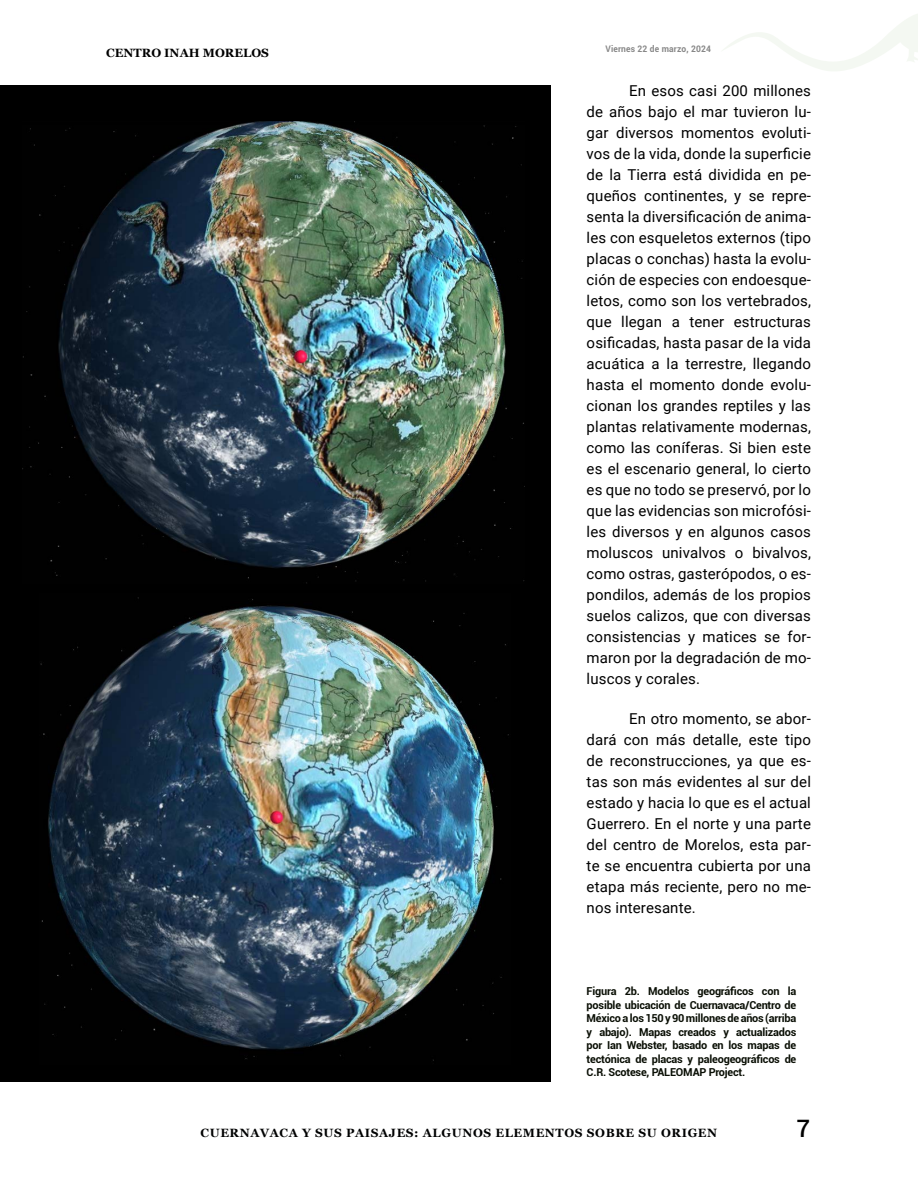
<style>
.page{position:relative;width:918px;height:1188px;background:#fff}
.page>*{position:absolute;margin:0;border:0;box-sizing:border-box;transform-origin:0 0}
.t1{font:500 24px "Roboto";color:#000}
.t2{font:15px/21px "Roboto";letter-spacing:.01em;color:#000;text-align:justify}
.t3{font:700 12px "Georgia";letter-spacing:.05em;color:#010202}
.t4{font:700 12px "Georgia";color:#000}
.t5{font:700 10.95px/13.5px "Roboto";letter-spacing:-.02em;color:#0a0f05;text-align:justify}
.t6{font:700 9px "Roboto";letter-spacing:.02em;color:#878787;scale:.94 1}
</style>
<div class="page">
<div style="left:0;top:85px;width:551px;height:997px;background:#000"></div>
<img style="left:23px;top:122px;width:501px;height:461px">
<img style="left:40px;top:597px;width:469px;height:464px">
<svg style="left:723px;top:14px;width:195px;height:57px"></svg>
<p class="t4" style="left:106px;top:43px;width:164px">CENTRO INAH MORELOS</p>
<p class="t6" style="left:606px;top:43px;width:114px">Viernes 22 de marzo, 2024</p>
<p class="t2" style="left:587px;top:80px;width:226px;text-indent:43px">En esos casi 200 millones de años bajo el mar tuvieron lu&shy;gar diversos momentos evoluti&shy;vos de la vida, donde la superficie de la Tierra está dividida en pe&shy;queños continentes, y se repre&shy;senta la diversificación de anima&shy;les con esqueletos externos (tipo placas o conchas) hasta la evolu&shy;ción de especies con endoesque&shy;letos, como son los vertebrados, que llegan a tener estructuras osificadas, hasta pasar de la vida acuática a la terrestre, llegando hasta el momento donde evolu&shy;cionan los grandes reptiles y las plantas relativamente modernas, como las coníferas. Si bien este es el escenario general, lo cierto es que no todo se preservó, por lo que las evidencias son microfósi&shy;les diversos y en algunos casos moluscos univalvos o bivalvos, como ostras, gasterópodos, o es&shy;pondilos, además de los propios suelos calizos, que con diversas consistencias y matices se for&shy;maron por la degradación de mo&shy;luscos y corales.</p>
<p class="t2" style="left:587px;top:708px;width:226px;text-indent:43px">En otro momento, se abor&shy;dará con más detalle, este tipo de reconstrucciones, ya que es&shy;tas son más evidentes al sur del estado y hacia lo que es el actual Guerrero. En el norte y una parte del centro de Morelos, esta par&shy;te se encuentra cubierta por una etapa más reciente, pero no me&shy;nos interesante.</p>
<p class="t5" style="left:587px;top:984px;width:211px">Figura 2b. Modelos geográficos con la posible ubicación de Cuernavaca/Centro de México a los 150 y 90 millones de años (arriba y abajo). Mapas creados y actualizados por Ian Webster, basado en los mapas de tectónica de placas y paleogeográficos de C.R. Scotese, PALEOMAP Project.</p>
<p class="t3" style="left:201px;top:1124px;width:518px">CUERNAVACA Y SUS PAISAJES: ALGUNOS ELEMENTOS SOBRE SU ORIGEN</p>
<h1 class="t1" style="left:796px;top:1112px;width:15px">7</h1>
</div>
